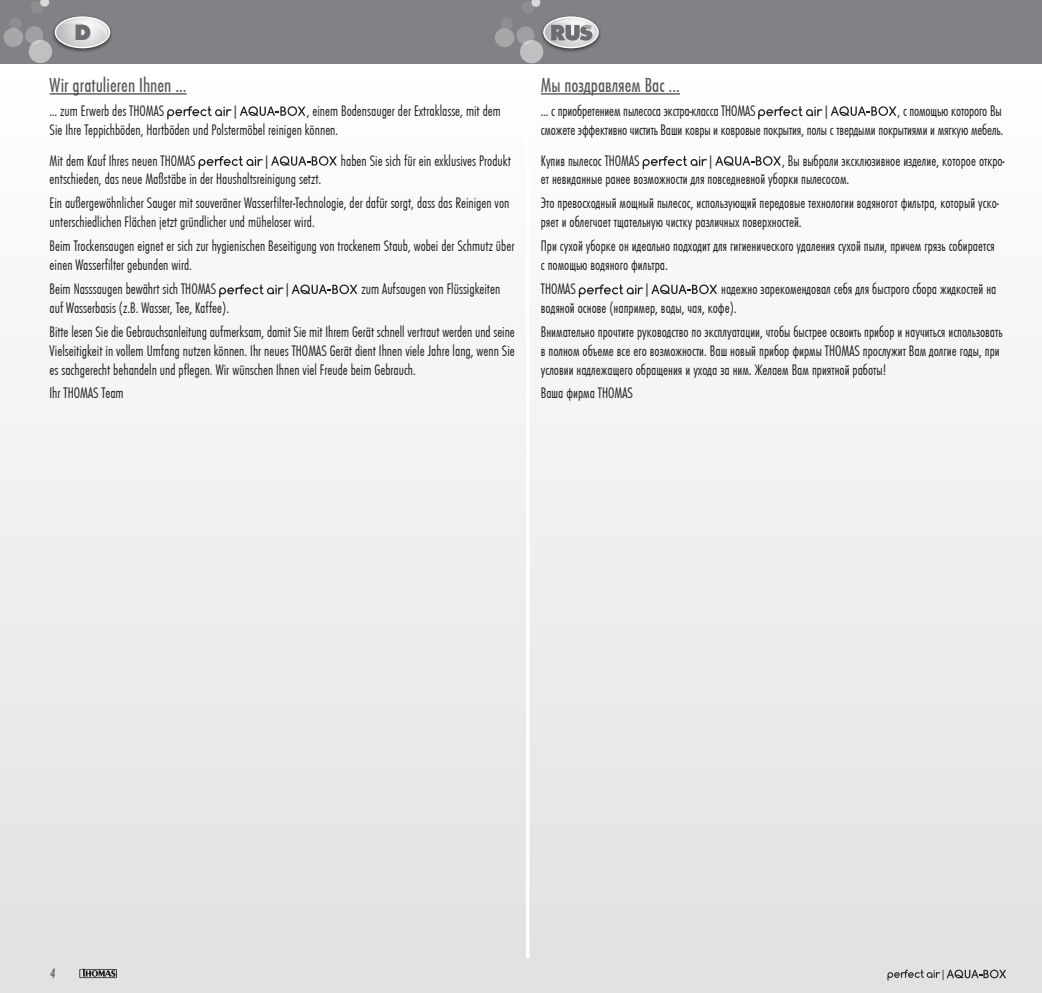
<style>
.page{position:relative;width:1042px;height:993px;background:#fff}
.page>*{position:absolute;margin:0;border:0;box-sizing:border-box;transform-origin:0 0}
.t1{font:800 23.1px "Function";color:#6c6d70}
.t2{font:21px "Futura Con Boo";color:#57585a}
.t3{font:300 15.75px/18.9px "Futura Con";color:#231f20}
.t4{font:italic 500 14px "Futura Con";color:#57585a}
.t5{font:300 12.25px "Futura Con";color:#231f20}
</style>
<div class="page">
<div style="left:0;top:74px;width:1042px;height:918px;background:linear-gradient(to bottom,#fefefe,#e0e1e3)"></div>
<div style="left:0;top:0;width:1042px;height:63px;background:#808285"></div>
<hr style="left:526px;top:74px;width:3px;height:883px;background:#fff">
<hr style="left:541px;top:93px;width:139px;height:2px;background:#57585a">
<svg style="left:758px;top:106px;width:64px;height:13px"></svg>
<svg style="left:830px;top:104px;width:66px;height:12px"></svg>
<svg style="left:946px;top:126px;width:5px;height:4px"></svg>
<svg style="left:643px;top:156px;width:64px;height:13px"></svg>
<svg style="left:715px;top:154px;width:66px;height:12px"></svg>
<svg style="left:831px;top:175px;width:5px;height:5px"></svg>
<svg style="left:579px;top:284px;width:64px;height:13px"></svg>
<svg style="left:651px;top:282px;width:66px;height:12px"></svg>
<svg style="left:767px;top:282px;width:5px;height:3px"></svg>
<svg style="left:767px;top:304px;width:5px;height:4px"></svg>
<hr style="left:50px;top:93px;width:136px;height:2px;background:#57585a">
<svg style="left:167px;top:106px;width:64px;height:13px"></svg>
<svg style="left:239px;top:104px;width:66px;height:12px"></svg>
<svg style="left:356px;top:126px;width:4px;height:4px"></svg>
<svg style="left:199px;top:156px;width:64px;height:13px"></svg>
<svg style="left:271px;top:154px;width:66px;height:12px"></svg>
<svg style="left:387px;top:175px;width:5px;height:5px"></svg>
<svg style="left:219px;top:284px;width:64px;height:13px"></svg>
<svg style="left:291px;top:282px;width:66px;height:12px"></svg>
<svg style="left:407px;top:282px;width:5px;height:3px"></svg>
<svg style="left:407px;top:304px;width:5px;height:4px"></svg>
<div style="left:51px;top:15px;width:62px;height:38px;background:#231f20;opacity:.75"></div>
<div style="left:55px;top:16px;width:55px;height:32px;border:1px solid #fff;border-radius:50%"></div>
<svg style="left:55px;top:17px;width:55px;height:31px;background:#cacbcc"></svg>
<div style="left:9px;top:17px;width:13px;height:13px;background:#8c8e90;border-radius:50%"></div>
<div style="left:4px;top:28px;width:19px;height:19px;background:#a5a7a9;border-radius:50%"></div>
<svg style="left:40px;top:0;width:9px;height:7px"></svg>
<div style="left:31px;top:1px;width:12px;height:13px;background:#8c8e90;border-radius:50%"></div>
<div style="left:25px;top:26px;width:18px;height:18px;background:#9fa0a3;border-radius:50%"></div>
<div style="left:29px;top:40px;width:23px;height:23px;background:#bfc0c1;border-radius:50%"></div>
<svg style="left:531px;top:0;width:9px;height:7px"></svg>
<div style="left:495px;top:28px;width:19px;height:19px;background:#a5a7a9;border-radius:50%"></div>
<div style="left:500px;top:17px;width:13px;height:13px;background:#8c8e90;border-radius:50%"></div>
<div style="left:522px;top:1px;width:12px;height:13px;background:#8c8e90;border-radius:50%"></div>
<div style="left:516px;top:26px;width:18px;height:18px;background:#9fa0a3;border-radius:50%"></div>
<div style="left:520px;top:40px;width:23px;height:23px;background:#bfc0c1;border-radius:50%"></div>
<div style="left:540px;top:15px;width:61px;height:38px;background:#231f20;opacity:.75"></div>
<div style="left:543px;top:16px;width:56px;height:32px;border:1px solid #fff;border-radius:50%"></div>
<svg style="left:544px;top:17px;width:54px;height:31px"></svg>
<svg style="left:79px;top:968px;width:38px;height:9px"></svg>
<svg style="left:887px;top:969px;width:53px;height:11px"></svg>
<svg style="left:946px;top:967px;width:60px;height:10px"></svg>
<h1 class="t1" style="left:74px;top:19px;width:19px">D</h1>
<h2 class="t2" style="left:50px;top:71px;width:138px">Wir gratulieren Ihnen …</h2>
<p class="t3" style="left:50px;top:100px;width:116px">… zum Erwerb des THOMAS</p>
<p class="t3" style="left:231px;top:100px;width:9px">|</p>
<p class="t3" style="left:50px;top:100px;width:453px;text-indent:257px">, einem Bodensauger der Extraklasse, mit dem<br>Sie Ihre Teppichböden, Hartböden und Polstermöbel reinigen können.</p>
<p class="t3" style="left:50px;top:150px;width:147px">Mit dem Kauf Ihres neuen THOMAS</p>
<p class="t3" style="left:263px;top:150px;width:9px">|</p>
<p class="t3" style="left:341px;top:150px;width:171px">haben Sie sich für ein exklusives Produkt</p>
<p class="t3" style="left:50px;top:167px;width:461px;line-height:23.8px">entschieden, das neue Maßstäbe in der Haushaltsreinigung setzt.<br>Ein außergewöhnlicher Sauger mit souveräner Wasserfilter-Technologie, der dafür sorgt, dass das Reinigen von</p>
<p class="t3" style="left:50px;top:209px;width:466px;line-height:23.8px">unterschiedlichen Flächen jetzt gründlicher und müheloser wird.<br>Beim Trockensaugen eignet er sich zur hygienischen Beseitigung von trockenem Staub, wobei der Schmutz über</p>
<p class="t3" style="left:50px;top:252px;width:168px;line-height:23.8px">einen Wasserfilter gebunden wird.<br>Beim Nasssaugen bewährt sich THOMAS</p>
<p class="t3" style="left:283px;top:278px;width:9px">|</p>
<p class="t3" style="left:361px;top:278px;width:140px">zum Aufsaugen von Flüssigkeiten</p>
<p class="t3" style="left:50px;top:295px;width:467px;line-height:23.8px">auf Wasserbasis (z.B. Wasser, Tee, Kaffee).<br>Bitte lesen Sie die Gebrauchsanleitung aufmerksam, damit Sie mit Ihrem Gerät schnell vertraut werden und seine</p>
<p class="t3" style="left:50px;top:340px;width:467px">Vielseitigkeit in vollem Umfang nutzen können. Ihr neues THOMAS Gerät dient Ihnen viele Jahre lang, wenn Sie es sachgerecht behandeln und pflegen. Wir wünschen Ihnen viel Freude beim Gebrauch.</p>
<p class="t3" style="left:50px;top:383px;width:76px">Ihr THOMAS Team</p>
<h2 class="t2" style="left:541px;top:71px;width:141px">Мы поздравляем Вас ...</h2>
<p class="t3" style="left:541px;top:100px;width:216px">… с приобретением пылесоса экстра-класса THOMAS</p>
<p class="t3" style="left:822px;top:100px;width:9px">|</p>
<p class="t3" style="left:541px;top:100px;width:464px;text-align:right">, с помощью которого Вы<br>сможете эффективно чистить Ваши ковры и ковровые покрытия, полы с твердыми покрытиями и мягкую мебель.</p>
<p class="t3" style="left:541px;top:150px;width:100px">Купив пылесос THOMAS</p>
<p class="t3" style="left:707px;top:150px;width:9px">|</p>
<p class="t3" style="left:541px;top:150px;width:465px;text-indent:241px">, Вы выбрали эксклюзивное изделие, которое откро&shy;ет невиданные ранее возможности для повседневной уборки пылесосом.</p>
<p class="t3" style="left:541px;top:193px;width:459px">Это превосходный мощный пылесос, использующий передовые технологии водяногот фильтра, который уско&shy;ряет и облегчает тщательную чистку различных поверхностей.</p>
<p class="t3" style="left:541px;top:236px;width:455px">При сухой уборке он идеально подходит для гигиенического удаления сухой пыли, причем грязь собирается с помощью водяного фильтра.</p>
<p class="t3" style="left:541px;top:278px;width:37px">THOMAS</p>
<p class="t3" style="left:643px;top:278px;width:9px">|</p>
<p class="t3" style="left:541px;top:278px;width:457px;text-indent:180px">надежно зарекомендовал себя для быстрого сбора жидкостей на водяной основе (например, воды, чая, кофе).</p>
<p class="t3" style="left:541px;top:321px;width:463px">Внимательно прочтите руководство по эксплуатации, чтобы быстрее освоить прибор и научиться использовать в полном объеме все его возможности. Ваш новый прибор фирмы THOMAS прослужит Вам долгие годы, при условии надлежащего обращения и ухода за ним. Желаем Вам приятной работы!</p>
<p class="t3" style="left:541px;top:383px;width:94px">Ваша фирма THOMAS</p>
<p class="t4" style="left:50px;top:963px;width:7px">4</p>
<p class="t5" style="left:940px;top:965px;width:8px">|</p>
</div>
